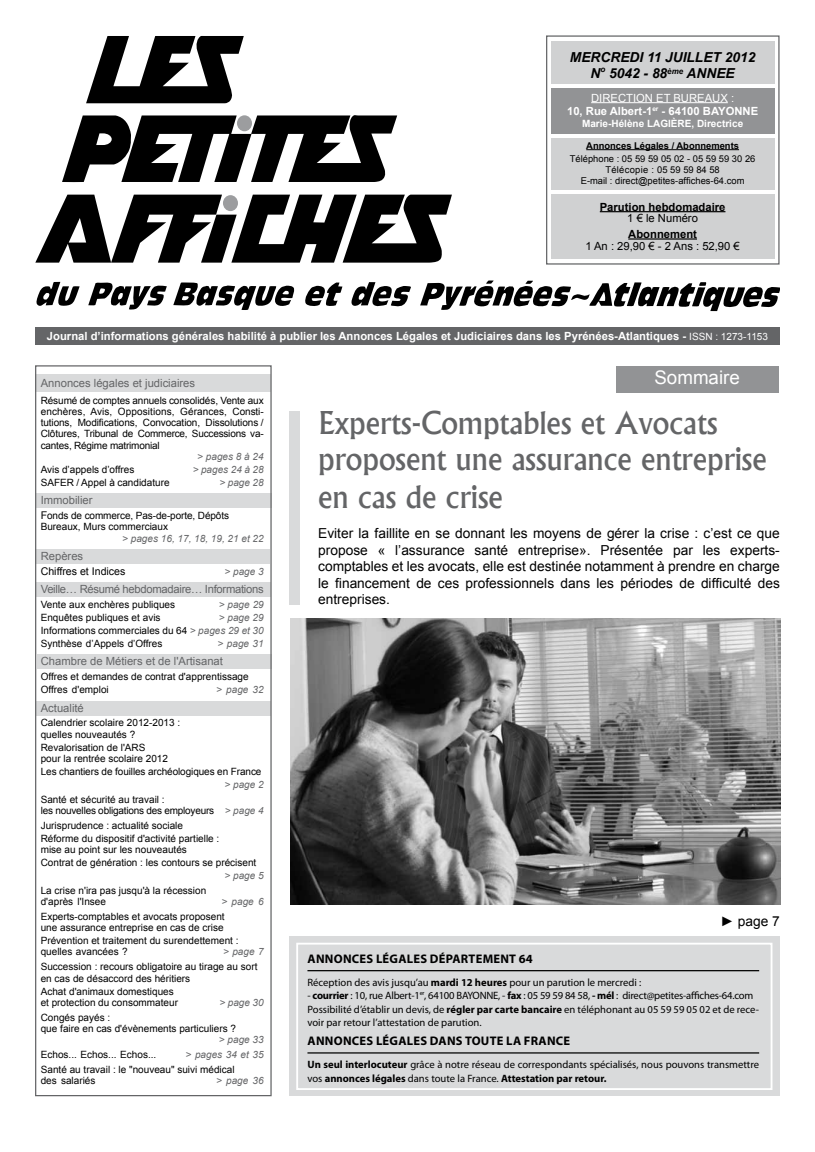
<style>
.page{position:relative;width:815px;height:1152px;background:#fff}
.page>*{position:absolute;margin:0;border:0;box-sizing:border-box;transform-origin:0 0}
.t1{font:500 30px/36.8px "Albertus";color:#646567}
.t2{font:18.75px "Arial";color:#fff}
.t3{font:13.75px/16.5px "Arial";color:#000;text-align:justify}
.t4{font:italic 700 13.75px/16.5px "Arial";color:#000;text-align:center}
.t5{font:700 12.5px "Myriad Pro";letter-spacing:.02em;color:#000}
.t6{font:700 11.25px/13.5px "Arial";color:#fff;text-align:center}
.t7{font:11.25px "Arial";color:#646567}
.t8{font:11.25px "Arial";letter-spacing:-.025em;color:#646567}
.t9{font:11.25px "Arial";color:#000}
.t10{font:700 11.25px "Arial";color:#000}
.t11{font:10.62px/14.4px "Myriad Pro";color:#000}
.t12{font:10.62px "Arial";color:#000}
.t13{font:10px/11.2px "Arial";color:#000}
.t14{font:italic 10px "Arial";color:#646567}
.t15{font:10px/11.2px "Arial";letter-spacing:-.02em;color:#000}
.t16{font:700 10px "Arial";color:#fff}
.t17{font:9.38px/11.2px "Arial";color:#000;text-align:center}
.t18{font:700 9.38px "Arial";color:#000}
.s1{font-weight:400}
.s2{font-weight:400;font-size:10px}
.s3{font-size:10.62px}
.s4{font-style:italic;color:#646567}
.s5{font-weight:700}
</style>
<div class="page">
<svg style="left:351px;top:282px;width:60px;height:25px"></svg>
<svg style="left:420px;top:280px;width:360px;height:31px"></svg>
<svg style="left:88px;top:282px;width:79px;height:28px"></svg>
<svg style="left:37px;top:282px;width:43px;height:24px"></svg>
<svg style="left:173px;top:282px;width:169px;height:28px"></svg>
<svg style="left:35px;top:36px;width:417px;height:227px"></svg>
<div style="left:237px;top:115px;width:15px;height:16px;background:#9c9d9f;border-radius:50%"></div>
<div style="left:223px;top:195px;width:15px;height:16px;background:#9c9d9f;border-radius:50%"></div>
<div style="left:546px;top:35px;width:234px;height:229px;border:1px solid #646567"></div>
<div style="left:551px;top:88px;width:223px;height:45px;background:#929395"></div>
<hr style="left:591px;top:102px;width:137px;height:1px;background:#fff">
<div style="left:551px;top:138px;width:223px;height:51px;background:#d0d1d2"></div>
<hr style="left:586px;top:149px;width:153px;height:1px;background:#000">
<div style="left:551px;top:41px;width:223px;height:43px;background:#d0d1d2"></div>
<div style="left:551px;top:194px;width:223px;height:65px;background:#d0d1d2"></div>
<hr style="left:600px;top:211px;width:125px;height:1px;background:#000">
<hr style="left:628px;top:238px;width:69px;height:2px;background:#000">
<div style="left:35px;top:327px;width:745px;height:17px;background:#646567"></div>
<div style="left:37px;top:655px;width:235px;height:14px;background:#d9dadb"></div>
<div style="left:36px;top:701px;width:235px;height:14px;background:#d9dadb"></div>
<div style="left:35px;top:549px;width:235px;height:14px;background:#d9dadb"></div>
<div style="left:36px;top:493px;width:236px;height:14px;background:#d9dadb"></div>
<div style="left:36px;top:582px;width:235px;height:14px;background:#d9dadb"></div>
<div style="left:35px;top:374px;width:235px;height:18px;background:#d9dadb"></div>
<div style="left:35px;top:365px;width:237px;height:731px;border:1px solid #646567"></div>
<div style="left:616px;top:366px;width:163px;height:26px;background:#929395"></div>
<div style="left:289px;top:410px;width:11px;height:194px;background:#d9dadb"></div>
<div style="left:289px;top:936px;width:490px;height:160px;background:#d9dadb"></div>
<div style="left:296px;top:942px;width:476px;height:148px;border:2px solid #fff"></div>
<hr style="left:307px;top:970px;width:452px;height:1px;background:#000">
<hr style="left:307px;top:1052px;width:452px;height:1px;background:#000">
<img style="left:290px;top:618px;width:490px;height:286px">
<h3 class="t4" style="left:570px;top:49px;width:187px">MERCREDI 11 JUILLET 2012<br>N<sup>o</sup> 5042 - 88<sup>ème</sup> ANNEE</h3>
<p class="t6" style="left:567px;top:91px;width:193px"><span class="s1">DIRECTION ET BUREAUX :<br></span>10, Rue Albert-1<sup>er</sup> - 64100 BAYONNE</p>
<p class="t16" style="left:582px;top:117px;width:163px">Marie-Hélène LAGIÈRE, Directrice</p>
<p class="t18" style="left:586px;top:139px;width:154px">Annonces Légales / Abonnements</p>
<p class="t17" style="left:570px;top:153px;width:187px">Téléphone : 05 59 59 05 02 - 05 59 59 30 26<br>Télécopie : 05 59 59 84 58<br>E-mail : direct@petites-affiches-64.com</p>
<p class="t10" style="left:600px;top:199px;width:127px">Parution hebdomadaire</p>
<p class="t9" style="left:627px;top:211px;width:72px">1 € le Numéro</p>
<p class="t10" style="left:628px;top:226px;width:70px">Abonnement</p>
<p class="t9" style="left:585px;top:238px;width:156px">1 An : 29,90 € - 2 Ans : 52,90 €</p>
<p class="t6" style="left:47px;top:330px;width:723px">Journal d’informations générales habilité à publier les Annonces Légales et Judiciaires dans les Pyrénées-Atlantiques - <span class="s2">ISSN : 1273-1153</span></p>
<p class="t7" style="left:41px;top:375px;width:156px">Annonces légales et judiciaires</p>
<p class="t13" style="left:41px;top:394px;width:224px;text-align:justify">Résumé de comptes annuels consolidés, Vente aux enchères, Avis, Oppositions, Gérances, Consti&shy;tutions, Modifications, Convocation, Dissolutions / Clôtures, Tribunal de Commerce, Successions va&shy;cantes, Régime matrimonial</p>
<p class="t14" style="left:197px;top:450px;width:68px">&gt; pages 8 à 24</p>
<p class="t13" style="left:41px;top:464px;width:95px">Avis d’appels d’offres</p>
<p class="t14" style="left:193px;top:463px;width:73px">&gt; pages 24 à 28</p>
<p class="t13" style="left:41px;top:477px;width:130px">SAFER / Appel à candidature</p>
<p class="t14" style="left:220px;top:476px;width:46px">&gt; page 28</p>
<p class="t7" style="left:41px;top:493px;width:53px">Immobilier</p>
<p class="t13" style="left:41px;top:510px;width:190px"><span class="s3">F</span>onds de commerce, Pas-de-porte, Dépôts<br>Bureaux, Murs commerciaux</p>
<p class="t14" style="left:122px;top:531px;width:143px">&gt; pages 16, 17, 18, 19, 21 et 22</p>
<p class="t7" style="left:41px;top:548px;width:44px">Repères</p>
<p class="t12" style="left:41px;top:564px;width:86px">Chiffres et Indices</p>
<p class="t14" style="left:225px;top:565px;width:41px">&gt; page 3</p>
<p class="t8" style="left:41px;top:581px;width:224px">Veille… Résumé hebdomadaire… Informations</p>
<p class="t13" style="left:41px;top:599px;width:136px">Vente aux enchères publiques</p>
<p class="t14" style="left:219px;top:598px;width:47px">&gt; page 29</p>
<p class="t13" style="left:41px;top:612px;width:121px">Enquêtes publiques et avis</p>
<h2 class="t2" style="left:654px;top:364px;width:87px">Sommaire</h2>
<h1 class="t1" style="left:318px;top:404px;width:450px">Experts-Comptables et Avocats proposent une assurance entreprise en cas de crise</h1>
<p class="t3" style="left:318px;top:525px;width:463px">Eviter la faillite en se donnant les moyens de gérer la crise : c’est ce que propose « l’assurance santé entreprise». Présentée par les experts&shy;comptables et les avocats, elle est destinée notamment à prendre en charge le financement de ces professionnels dans les périodes de difficulté des entreprises.</p>
<p class="t13" style="left:41px;top:611px;width:224px;line-height:13px;text-align:justify;text-indent:178px"><span class="s4">&gt; page 29<br></span>Informations commerciales du 64 <span class="s4">&gt; pages 29 et 30<br></span>Synthèse d’Appels d’Offres</p>
<p class="t14" style="left:218px;top:637px;width:48px">&gt; page 31</p>
<p class="t7" style="left:41px;top:653px;width:184px">Chambre de Métiers et de l'Artisanat</p>
<p class="t13" style="left:41px;top:670px;width:209px;line-height:13px">Offres et demandes de contrat d'apprentissage<br>Offres d'emploi</p>
<p class="t14" style="left:216px;top:683px;width:49px">&gt; page 32</p>
<p class="t7" style="left:41px;top:700px;width:45px">Actualité</p>
<p class="t13" style="left:41px;top:717px;width:141px">Calendrier scolaire 2012-2013 : quelles nouveautés ?</p>
<p class="t13" style="left:41px;top:741px;width:129px">Revalorisation de l'ARS<br>pour la rentrée scolaire 2012</p>
<p class="t13" style="left:41px;top:765px;width:222px">Les chantiers de fouilles archéologiques en France</p>
<p class="t14" style="left:225px;top:778px;width:41px">&gt; page 2</p>
<p class="t15" style="left:41px;top:793px;width:224px">Santé et sécurité au travail :<br>les nouvelles obligations des employeurs <span class="s4">&gt; page 4</span></p>
<p class="t13" style="left:41px;top:818px;width:180px;line-height:13px">Jurisprudence : actualité sociale<br>Réforme du dispositif d'activité partielle :</p>
<p class="t13" style="left:41px;top:843px;width:217px;line-height:13px">mise au point sur les nouveautés<br>Contrat de génération : les contours se précisent</p>
<p class="t14" style="left:225px;top:869px;width:41px">&gt; page 5</p>
<p class="t13" style="left:41px;top:884px;width:167px">La crise n'ira pas jusqu'à la récession d'après l'Insee</p>
<p class="t14" style="left:222px;top:895px;width:44px">&gt; page 6</p>
<p class="t13" style="left:41px;top:910px;width:185px">Experts-comptables et avocats proposent une assurance entreprise en cas de crise</p>
<p class="t13" style="left:41px;top:935px;width:199px">Prévention et traitement du surendettement : quelles avancées ?</p>
<p class="t14" style="left:223px;top:945px;width:42px">&gt; page 7</p>
<p class="t13" style="left:41px;top:961px;width:218px">Succession : recours obligatoire au tirage au sort en cas de désaccord des héritiers</p>
<p class="t13" style="left:41px;top:985px;width:139px">Achat d'animaux domestiques et protection du consommateur</p>
<p class="t14" style="left:219px;top:995px;width:46px">&gt; page 30</p>
<p class="t13" style="left:41px;top:1011px;width:197px">Congés payés :<br>que faire en cas d'évènements particuliers ?</p>
<p class="t14" style="left:219px;top:1033px;width:46px">&gt; page 33</p>
<p class="t13" style="left:41px;top:1048px;width:117px">Echos... Echos... Echos...</p>
<p class="t14" style="left:186px;top:1048px;width:80px">&gt; pages 34 et 35</p>
<p class="t13" style="left:41px;top:1063px;width:195px">Santé au travail : le "nouveau" suivi médical des salariés</p>
<p class="t14" style="left:216px;top:1074px;width:49px">&gt; page 36</p>
<h3 class="t3" style="left:720px;top:912px;width:61px">► page 7</h3>
<p class="t5" style="left:308px;top:950px;width:227px">Annonces légales DÉPARTEMENT 64</p>
<p class="t11" style="left:307px;top:975px;width:335px">Réception des avis jusqu’au <span class="s5">mardi 12 heures</span> pour un parution le mercredi :</p>
<p class="t11" style="left:307px;top:987px;width:453px">- <span class="s5">courrier</span> : 10, rue Albert-1<sup>er</sup>, 64100 BAYONNE, - <span class="s5">fax</span> : 05 59 59 84 58, <span class="s5">- mél</span> : direct@petites-affiches-64.com<br>Possibilité d’établir un devis, de <span class="s5">régler par carte bancaire</span> en téléphonant au 05 59 59 05 02 et de rece-</p>
<p class="t11" style="left:307px;top:1014px;width:176px">voir par retour l’attestation de parution.</p>
<p class="t5" style="left:308px;top:1032px;width:248px">Annonces légales DANS TOUTE LA FRANCE</p>
<p class="t11" style="left:307px;top:1058px;width:453px;line-height:13.1px"><span class="s5">Un seul interlocuteur</span> grâce à notre réseau de correspondants spécialisés, nous pouvons transmettre vos <span class="s5">annonces légales</span> dans toute la France. <span class="s5">Attestation par retour.</span></p>
</div>
